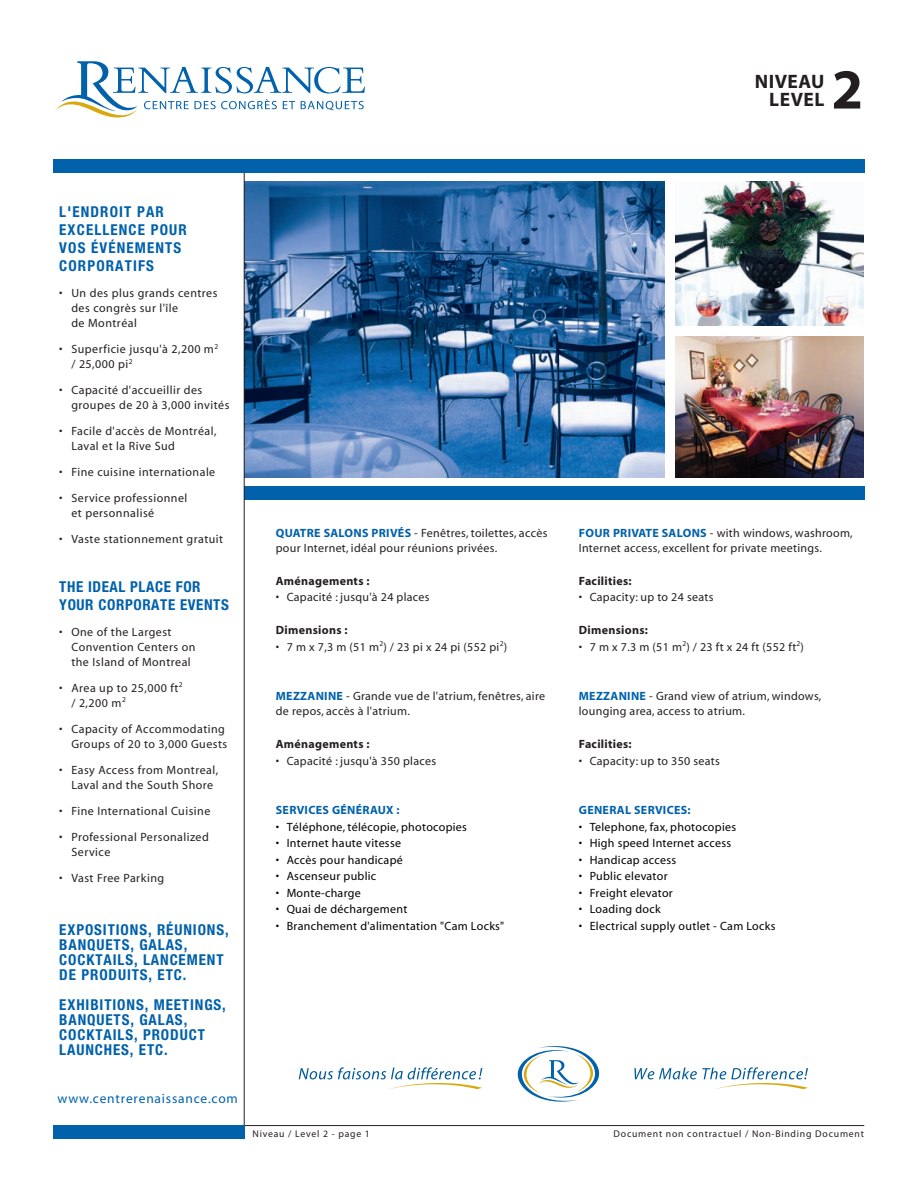
<style>
.page{position:relative;width:918px;height:1188px;background:#fff}
.page>*{position:absolute;margin:0;border:0;box-sizing:border-box;transform-origin:0 0}
.t1{font:700 57px "Myriad";color:#231f20}
.t2{font:700 19.5px/18px "Myriad";letter-spacing:.025em;color:#231f20;text-align:right}
.t3{font:700 condensed 15px/15px "Helvetica Neue";letter-spacing:.06em;color:#0161ab}
.t4{font:700 condensed 15px/18px "Helvetica Neue";letter-spacing:.04em;color:#0161ab}
.t5{font:13.5px "Myriad";letter-spacing:.06em;color:#0161ab}
.t6{font:12px/15px "Myriad";letter-spacing:.04em;color:#231f20}
.t7{font:12px "Myriad";letter-spacing:.025em;color:#000}
.t8{font:700 12px "Myriad";letter-spacing:.025em;color:#231f20}
.t9{font:700 12px "Myriad";letter-spacing:.025em;color:#0161ab}
.t10{font:9.75px "Myriad";letter-spacing:.08em;color:#231f20}
.s1{font-weight:700;color:#0161ab}
</style>
<div class="page">
<img style="left:245px;top:182px;width:420px;height:295px">
<img style="left:675px;top:337px;width:189px;height:140px">
<img style="left:675px;top:182px;width:189px;height:144px">
<div style="left:244px;top:486px;width:621px;height:14px;background:#0161ab"></div>
<hr style="left:244px;top:159px;width:1px;height:980px;background:#231f20">
<hr style="left:53px;top:1125px;width:811px;height:1px;background:#231f20">
<div style="left:53px;top:1125px;width:191px;height:14px;background:#0161ab"></div>
<svg style="left:55px;top:61px;width:310px;height:56px"></svg>
<svg style="left:517px;top:1046px;width:83px;height:56px"></svg>
<svg style="left:299px;top:1067px;width:183px;height:22px"></svg>
<svg style="left:634px;top:1067px;width:174px;height:22px"></svg>
<div style="left:53px;top:159px;width:812px;height:13px;background:#0161ab"></div>
<h2 class="t2" style="left:755px;top:74px;width:71px">NIVEAU<br>LEVEL</h2>
<h1 class="t1" style="left:832px;top:68px;width:33px">2</h1>
<p class="t3" style="left:59px;top:204px;width:129px;line-height:18px">L'ENDROIT PAR<br>EXCELLENCE POUR<br>VOS ÉVÉNEMENTS<br>CORPORATIFS</p>
<p class="t6" style="left:71px;top:287px;width:148px;text-indent:-12px">• Un des plus grands centres des congrès sur l'île<br>de Montréal</p>
<p class="t6" style="left:71px;top:343px;width:148px;text-indent:-12px">• Superficie jusqu'à 2,200 m<sup>2 </sup>/ 25,000 pi<sup>2</sup></p>
<p class="t6" style="left:71px;top:384px;width:160px;text-indent:-12px">• Capacité d'accueillir des groupes de 20 à 3,000 invités</p>
<p class="t6" style="left:71px;top:425px;width:147px;text-indent:-12px">• Facile d'accès de Montréal,<br>Laval et la Rive Sud</p>
<p class="t6" style="left:59px;top:465px;width:158px">• Fine cuisine internationale</p>
<p class="t6" style="left:71px;top:491px;width:117px;text-indent:-12px">• Service professionnel et personnalisé</p>
<p class="t6" style="left:59px;top:532px;width:165px">• Vaste stationnement gratuit</p>
<p class="t4" style="left:59px;top:579px;width:171px">THE IDEAL PLACE FOR<br>YOUR CORPORATE EVENTS</p>
<p class="t6" style="left:71px;top:625px;width:126px;text-indent:-12px">• One of the Largest<br>Convention Centers on the Island of Montreal</p>
<p class="t6" style="left:71px;top:681px;width:113px;text-indent:-12px">• Area up to 25,000 ft<sup>2 </sup>/ 2,200 m<sup>2</sup></p>
<p class="t6" style="left:59px;top:722px;width:170px;text-align:right">• Capacity of Accommodating<br>Groups of 20 to 3,000 Guests</p>
<p class="t6" style="left:59px;top:763px;width:160px;text-align:center">• Easy Access from Montreal,<br>Laval and the South Shore</p>
<p class="t6" style="left:59px;top:804px;width:153px">• Fine International Cuisine</p>
<p class="t6" style="left:71px;top:830px;width:139px;text-indent:-12px">• Professional Personalized<br>Service</p>
<p class="t6" style="left:59px;top:871px;width:106px">• Vast Free Parking</p>
<p class="t3" style="left:59px;top:923px;width:171px">EXPOSITIONS, RÉUNIONS,<br>BANQUETS, GALAS,<br>COCKTAILS, LANCEMENT<br>DE PRODUITS, ETC.</p>
<p class="t3" style="left:59px;top:998px;width:168px">EXHIBITIONS, MEETINGS,<br>BANQUETS, GALAS,<br>COCKTAILS, PRODUCT<br>LAUNCHES, ETC.</p>
<p class="t5" style="left:58px;top:1094px;width:182px">www.centrerenaissance.com</p>
<p class="t6" style="left:276px;top:526px;width:273px"><span class="s1">QUATRE SALONS PRIVÉS</span> - Fenêtres, toilettes, accès pour Internet, idéal pour réunions privées.</p>
<p class="t8" style="left:276px;top:576px;width:95px">Aménagements :</p>
<p class="t6" style="left:276px;top:591px;width:155px">• Capacité : jusqu'à 24 places</p>
<p class="t8" style="left:276px;top:626px;width:73px">Dimensions :</p>
<p class="t6" style="left:276px;top:640px;width:233px">• 7 m x 7,3 m (51 m<sup>2</sup>) / 23 pi x 24 pi (552 pi<sup>2</sup>)</p>
<p class="t6" style="left:276px;top:690px;width:271px"><span class="s1">MEZZANINE</span> - Grande vue de l'atrium, fenêtres, aire de repos, accès à l'atrium.</p>
<p class="t8" style="left:276px;top:740px;width:95px">Aménagements :</p>
<p class="t6" style="left:276px;top:754px;width:162px">• Capacité : jusqu'à 350 places</p>
<p class="t9" style="left:276px;top:806px;width:125px">SERVICES GÉNÉRAUX :</p>
<p class="t7" style="left:276px;top:822px;width:193px">• Téléphone, télécopie, photocopies</p>
<p class="t7" style="left:276px;top:839px;width:127px">• Internet haute vitesse</p>
<p class="t7" style="left:276px;top:855px;width:129px">• Accès pour handicapé</p>
<p class="t7" style="left:276px;top:872px;width:102px">• Ascenseur public</p>
<p class="t7" style="left:276px;top:888px;width:87px">• Monte-charge</p>
<p class="t7" style="left:276px;top:905px;width:133px">• Quai de déchargement</p>
<p class="t7" style="left:276px;top:921px;width:230px">• Branchement d'alimentation "Cam Locks"</p>
<p class="t6" style="left:579px;top:526px;width:275px"><span class="s1">FOUR PRIVATE SALONS</span> - with windows, washroom,<br>Internet access, excellent for private meetings.</p>
<p class="t8" style="left:579px;top:576px;width:54px">Facilities:</p>
<p class="t6" style="left:579px;top:591px;width:136px">• Capacity: up to 24 seats</p>
<p class="t8" style="left:579px;top:626px;width:71px">Dimensions:</p>
<p class="t6" style="left:579px;top:640px;width:227px">• 7 m x 7.3 m (51 m<sup>2</sup>) / 23 ft x 24 ft (552 ft<sup>2</sup>)</p>
<p class="t6" style="left:579px;top:690px;width:244px"><span class="s1">MEZZANINE</span> - Grand view of atrium, windows, lounging area, access to atrium.</p>
<p class="t8" style="left:579px;top:740px;width:54px">Facilities:</p>
<p class="t6" style="left:579px;top:754px;width:143px">• Capacity: up to 350 seats</p>
<p class="t9" style="left:579px;top:806px;width:113px">GENERAL SERVICES:</p>
<p class="t7" style="left:579px;top:822px;width:159px">• Telephone, fax, photocopies</p>
<p class="t7" style="left:579px;top:839px;width:154px">• High speed Internet access</p>
<p class="t7" style="left:579px;top:855px;width:99px">• Handicap access</p>
<p class="t7" style="left:579px;top:872px;width:90px">• Public elevator</p>
<p class="t7" style="left:579px;top:888px;width:95px">• Freight elevator</p>
<p class="t7" style="left:579px;top:905px;width:83px">• Loading dock</p>
<p class="t7" style="left:579px;top:921px;width:198px">• Electrical supply outlet - Cam Locks</p>
<p class="t10" style="left:253px;top:1130px;width:119px">Niveau / Level 2 - page 1</p>
<p class="t10" style="left:614px;top:1130px;width:252px">Document non contractuel / Non-Binding Document</p>
</div>
